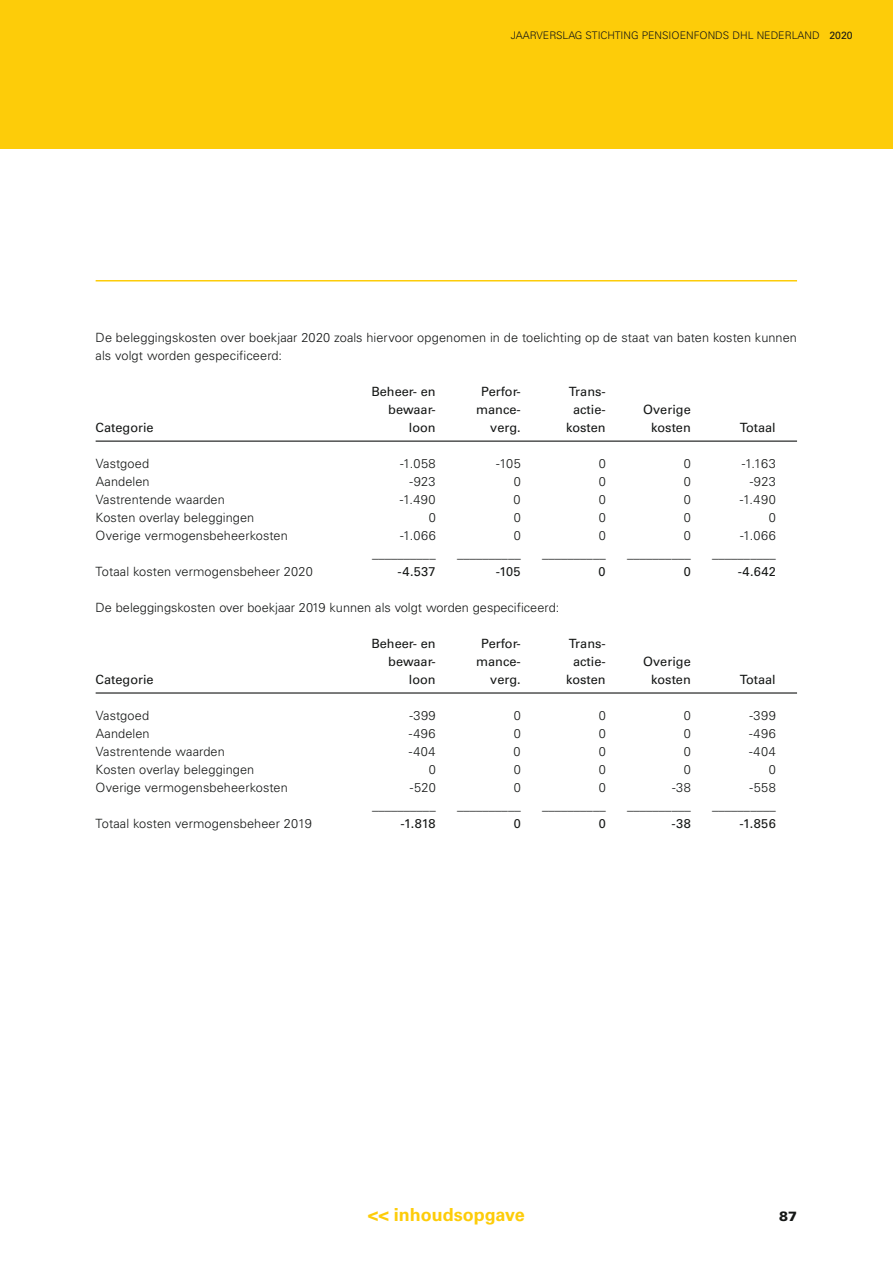
<style>
.page{position:relative;width:893px;height:1263px;background:#fff}
.page>*{position:absolute;margin:0;border:0;box-sizing:border-box;transform-origin:0 0}
.t1{font:700 18px "Univers LT Std";color:#fdcc09}
.t2{font:900 13.5px "Univers LT Std";color:#151716}
.t3{font:300 12.75px/18px "Univers LT Std";letter-spacing:.005em;color:#151716}
.t4{font:12.75px "Univers LT Std";color:#151716}
.t5{font:300 10.5px "Univers LT Std";color:#151716}
.s1{font-weight:400}
</style>
<div class="page">
<div style="left:0;top:0;width:893px;height:149px;background:#fdcc09"></div>
<hr style="left:96px;top:280px;width:701px;height:2px;background:#fdcc09">
<hr style="left:96px;top:441px;width:701px;height:1px;background:#151716">
<hr style="left:96px;top:692px;width:701px;height:2px;background:#151716">
<p class="t5" style="left:511px;top:31px;width:343px">JAARVERSLAG STICHTING PENSIOENFONDS DHL NEDERLAND <span class="s1">2020</span></p>
<p class="t3" style="left:96px;top:329px;width:703px">De beleggingskosten over boekjaar 2020 zoals hiervoor opgenomen in de toelichting op de staat van baten kosten kunnen als volgt worden gespecificeerd:</p>
<p class="t4" style="left:371px;top:386px;width:66px">Beheer- en</p>
<p class="t4" style="left:481px;top:386px;width:41px">Perfor-</p>
<p class="t4" style="left:569px;top:386px;width:39px">Trans-</p>
<p class="t4" style="left:388px;top:404px;width:49px">bewaar-</p>
<p class="t4" style="left:476px;top:404px;width:46px">mance-</p>
<p class="t4" style="left:573px;top:404px;width:34px">actie-</p>
<p class="t4" style="left:643px;top:404px;width:49px">Overige</p>
<p class="t4" style="left:96px;top:422px;width:60px">Categorie</p>
<p class="t4" style="left:409px;top:422px;width:28px">loon</p>
<p class="t4" style="left:490px;top:422px;width:32px">verg.</p>
<p class="t4" style="left:566px;top:422px;width:41px">kosten</p>
<p class="t4" style="left:651px;top:422px;width:41px">kosten</p>
<p class="t4" style="left:740px;top:422px;width:38px">Totaal</p>
<p class="t3" style="left:96px;top:455px;width:55px">Vastgoed</p>
<p class="t3" style="left:400px;top:455px;width:37px">-1.058</p>
<p class="t3" style="left:496px;top:455px;width:26px">-105</p>
<p class="t3" style="left:599px;top:455px;width:9px">0</p>
<p class="t3" style="left:684px;top:455px;width:9px">0</p>
<p class="t3" style="left:742px;top:455px;width:35px">-1.163</p>
<p class="t3" style="left:96px;top:473px;width:56px">Aandelen</p>
<p class="t3" style="left:410px;top:473px;width:28px">-923</p>
<p class="t3" style="left:514px;top:473px;width:9px">0</p>
<p class="t3" style="left:599px;top:473px;width:9px">0</p>
<p class="t3" style="left:684px;top:473px;width:9px">0</p>
<p class="t3" style="left:750px;top:473px;width:28px">-923</p>
<p class="t3" style="left:96px;top:491px;width:131px">Vastrentende waarden</p>
<p class="t3" style="left:400px;top:491px;width:37px">-1.490</p>
<p class="t3" style="left:514px;top:491px;width:9px">0</p>
<p class="t3" style="left:599px;top:491px;width:9px">0</p>
<p class="t3" style="left:684px;top:491px;width:9px">0</p>
<p class="t3" style="left:740px;top:491px;width:37px">-1.490</p>
<p class="t3" style="left:96px;top:509px;width:160px">Kosten overlay beleggingen</p>
<p class="t3" style="left:429px;top:509px;width:9px">0</p>
<p class="t3" style="left:514px;top:509px;width:9px">0</p>
<p class="t3" style="left:599px;top:509px;width:9px">0</p>
<p class="t3" style="left:684px;top:509px;width:9px">0</p>
<p class="t3" style="left:769px;top:509px;width:9px">0</p>
<p class="t3" style="left:96px;top:527px;width:194px">Overige vermogensbeheerkosten</p>
<p class="t3" style="left:400px;top:527px;width:37px">-1.066</p>
<p class="t3" style="left:514px;top:527px;width:9px">0</p>
<p class="t3" style="left:599px;top:527px;width:9px">0</p>
<p class="t3" style="left:684px;top:527px;width:9px">0</p>
<p class="t3" style="left:740px;top:527px;width:37px">-1.066</p>
<p class="t3" style="left:372px;top:545px;width:65px">__________</p>
<p class="t3" style="left:457px;top:545px;width:65px">__________</p>
<p class="t3" style="left:542px;top:545px;width:65px">__________</p>
<p class="t3" style="left:627px;top:545px;width:65px">__________</p>
<p class="t3" style="left:712px;top:545px;width:65px">__________</p>
<p class="t3" style="left:96px;top:563px;width:219px">Totaal kosten vermogensbeheer 2020</p>
<p class="t4" style="left:398px;top:566px;width:40px">-4.537</p>
<p class="t4" style="left:496px;top:566px;width:27px">-105</p>
<p class="t4" style="left:599px;top:566px;width:9px">0</p>
<p class="t4" style="left:684px;top:566px;width:9px">0</p>
<p class="t4" style="left:738px;top:566px;width:40px">-4.642</p>
<p class="t3" style="left:96px;top:599px;width:465px">De beleggingskosten over boekjaar 2019 kunnen als volgt worden gespecificeerd:</p>
<p class="t4" style="left:371px;top:638px;width:66px">Beheer- en</p>
<p class="t4" style="left:481px;top:638px;width:41px">Perfor-</p>
<p class="t4" style="left:569px;top:638px;width:39px">Trans-</p>
<p class="t4" style="left:388px;top:656px;width:49px">bewaar-</p>
<p class="t4" style="left:476px;top:656px;width:46px">mance-</p>
<p class="t4" style="left:573px;top:656px;width:34px">actie-</p>
<p class="t4" style="left:643px;top:656px;width:49px">Overige</p>
<p class="t4" style="left:96px;top:674px;width:60px">Categorie</p>
<p class="t4" style="left:409px;top:674px;width:28px">loon</p>
<p class="t4" style="left:490px;top:674px;width:32px">verg.</p>
<p class="t4" style="left:566px;top:674px;width:41px">kosten</p>
<p class="t4" style="left:651px;top:674px;width:41px">kosten</p>
<p class="t4" style="left:740px;top:674px;width:38px">Totaal</p>
<p class="t3" style="left:96px;top:707px;width:55px">Vastgoed</p>
<p class="t3" style="left:409px;top:707px;width:28px">-399</p>
<p class="t3" style="left:514px;top:707px;width:9px">0</p>
<p class="t3" style="left:599px;top:707px;width:9px">0</p>
<p class="t3" style="left:684px;top:707px;width:9px">0</p>
<p class="t3" style="left:749px;top:707px;width:28px">-399</p>
<p class="t3" style="left:96px;top:725px;width:56px">Aandelen</p>
<p class="t3" style="left:409px;top:725px;width:28px">-496</p>
<p class="t3" style="left:514px;top:725px;width:9px">0</p>
<p class="t3" style="left:599px;top:725px;width:9px">0</p>
<p class="t3" style="left:684px;top:725px;width:9px">0</p>
<p class="t3" style="left:749px;top:725px;width:28px">-496</p>
<p class="t3" style="left:96px;top:743px;width:131px">Vastrentende waarden</p>
<p class="t3" style="left:409px;top:743px;width:28px">-404</p>
<p class="t3" style="left:514px;top:743px;width:9px">0</p>
<p class="t3" style="left:599px;top:743px;width:9px">0</p>
<p class="t3" style="left:684px;top:743px;width:9px">0</p>
<p class="t3" style="left:749px;top:743px;width:28px">-404</p>
<p class="t3" style="left:96px;top:761px;width:160px">Kosten overlay beleggingen</p>
<p class="t3" style="left:429px;top:761px;width:9px">0</p>
<p class="t3" style="left:514px;top:761px;width:9px">0</p>
<p class="t3" style="left:599px;top:761px;width:9px">0</p>
<p class="t3" style="left:684px;top:761px;width:9px">0</p>
<p class="t3" style="left:769px;top:761px;width:9px">0</p>
<p class="t3" style="left:96px;top:779px;width:194px">Overige vermogensbeheerkosten</p>
<p class="t3" style="left:410px;top:779px;width:27px">-520</p>
<p class="t3" style="left:514px;top:779px;width:9px">0</p>
<p class="t3" style="left:599px;top:779px;width:9px">0</p>
<p class="t3" style="left:672px;top:779px;width:20px">-38</p>
<p class="t3" style="left:749px;top:779px;width:28px">-558</p>
<p class="t3" style="left:372px;top:797px;width:65px">__________</p>
<p class="t3" style="left:457px;top:797px;width:65px">__________</p>
<p class="t3" style="left:542px;top:797px;width:65px">__________</p>
<p class="t3" style="left:627px;top:797px;width:65px">__________</p>
<p class="t3" style="left:712px;top:797px;width:65px">__________</p>
<p class="t3" style="left:96px;top:815px;width:218px">Totaal kosten vermogensbeheer 2019</p>
<p class="t4" style="left:400px;top:818px;width:37px">-1.818</p>
<p class="t4" style="left:514px;top:818px;width:9px">0</p>
<p class="t4" style="left:599px;top:818px;width:9px">0</p>
<p class="t4" style="left:672px;top:818px;width:21px">-38</p>
<p class="t4" style="left:739px;top:818px;width:38px">-1.856</p>
<h1 class="t1" style="left:368px;top:1207px;width:158px">&lt;&lt; inhoudsopgave</h1>
<p class="t2" style="left:779px;top:1209px;width:20px">87</p>
</div>
